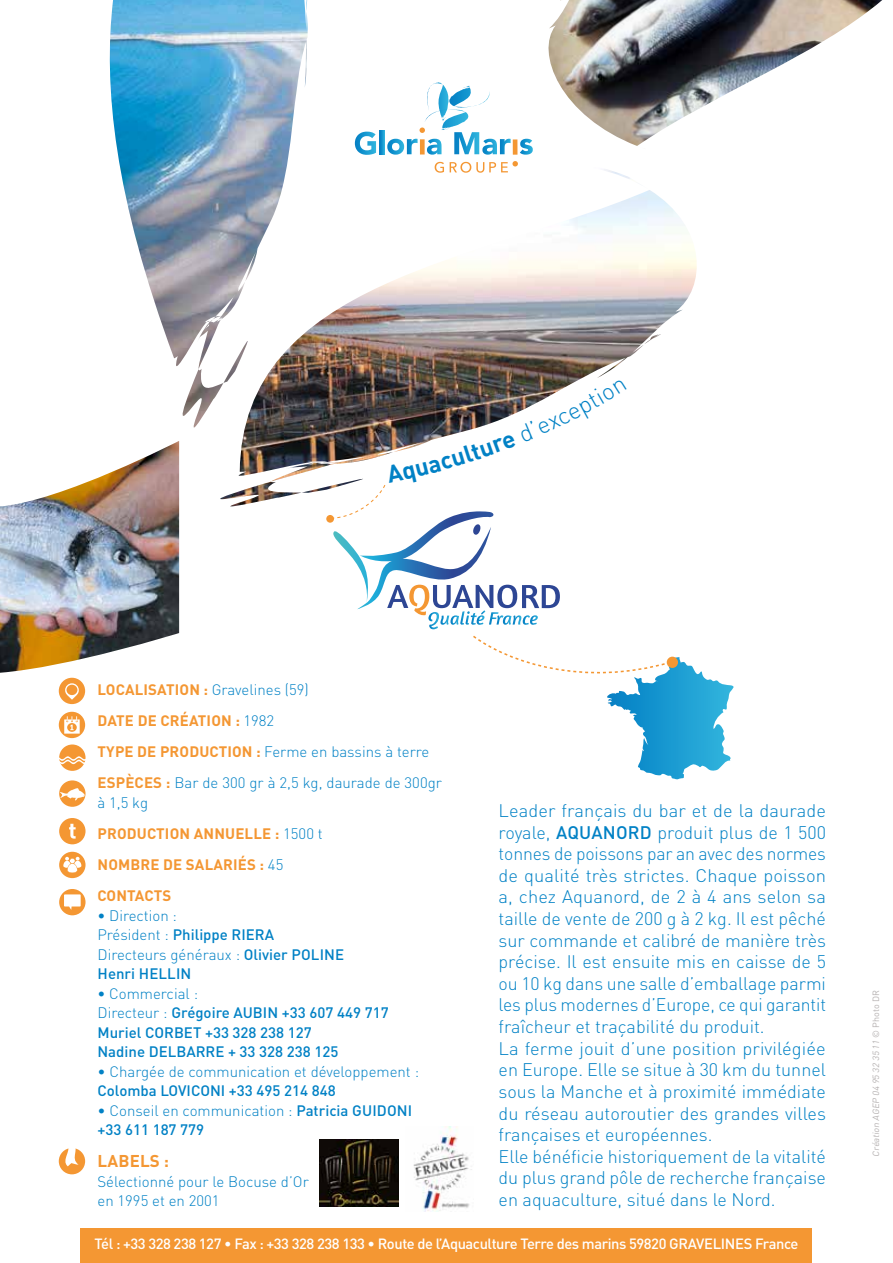
<style>
.page{position:relative;width:893px;height:1263px;background:#fff}
.page>*{position:absolute;margin:0;border:0;box-sizing:border-box;transform-origin:0 0}
.t1{font:300 18px/21.6px "DINOT";color:#0181c5}
.t2{font:700 16.95px "DINOT";letter-spacing:.01em;color:#f49733}
.t3{font:300 15px/19.5px "DINOT";color:#0181c5}
.t4{font:500 15px/19.5px "DINOT";color:#0181c5}
.t5{font:700 15px/31.2px "DINOT";letter-spacing:.01em;color:#f49733}
.t6{font:500 14.7px "DINOT";letter-spacing:-.03em;color:#fff}
.t7{font:italic 9px "DINOT";color:#b5b1b1}
.s1{font-weight:700;color:#f49733}
.s2{font-weight:300;color:#0181c5}
.s3{font-weight:400}
.s4{font-weight:500}
.s5{font-weight:300}
.s6{font-style:normal}
</style>
<div class="page">
<img style="left:109px;top:0;width:199px;height:372px">
<div style="left:59px;top:1148px;width:26px;height:26px;background:#f49733;border-radius:50%"></div>
<svg style="left:60px;top:1148px;width:21px;height:18px"></svg>
<div style="left:59px;top:852px;width:27px;height:26px;background:#f49733;border-radius:50%"></div>
<svg style="left:63px;top:857px;width:18px;height:16px"></svg>
<div style="left:59px;top:889px;width:27px;height:26px;background:#f49733;border-radius:50%"></div>
<svg style="left:64px;top:894px;width:17px;height:16px"></svg>
<div style="left:59px;top:678px;width:26px;height:26px;background:#f49733;border-radius:50%"></div>
<svg style="left:65px;top:683px;width:14px;height:17px"></svg>
<div style="left:66px;top:685px;width:11px;height:10px;background:#f49733;border-radius:50%"></div>
<div style="left:59px;top:712px;width:26px;height:26px;background:#f49733;border-radius:50%"></div>
<svg style="left:64px;top:716px;width:16px;height:18px"></svg>
<svg style="left:59px;top:780px;width:27px;height:27px"></svg>
<svg style="left:60px;top:788px;width:25px;height:13px"></svg>
<div style="left:59px;top:744px;width:27px;height:27px;background:#f49733;border-radius:50%"></div>
<div style="left:59px;top:818px;width:27px;height:26px;background:#f49733;border-radius:50%"></div>
<svg style="left:69px;top:824px;width:7px;height:15px"></svg>
<svg style="left:59px;top:756px;width:27px;height:8px"></svg>
<img style="left:233px;top:168px;width:464px;height:310px">
<img style="left:548px;top:0;width:334px;height:146px">
<div style="left:326px;top:515px;width:8px;height:8px;background:#f49733;border-radius:50%"></div>
<svg style="left:355px;top:132px;width:21px;height:23px"></svg>
<svg style="left:380px;top:131px;width:4px;height:23px"></svg>
<svg style="left:387px;top:82px;width:146px;height:91px"></svg>
<div style="left:81px;top:1229px;width:731px;height:34px;background:#f49733"></div>
<img style="left:320px;top:1139px;width:78px;height:67px">
<img style="left:0;top:441px;width:179px;height:232px">
<img style="left:413px;top:1127px;width:59px;height:84px">
<svg style="left:330px;top:379px;width:404px;height:401px"></svg>
<p class="t3" style="left:98px;top:673px;width:346px;line-height:31.2px"><span class="s1">LOCALISATION :</span> Gravelines (59)<br><span class="s1">DATE DE CRÉATION :</span> 1982<br><span class="s1">TYPE DE PRODUCTION :</span> Ferme en bassins à terre <span class="s1">ESPÈCES :</span> Bar de 300 gr à 2,5 kg, daurade de 300gr</p>
<p class="t5" style="left:97px;top:786px;width:227px"><span class="s2">à 1,5 kg<br></span>PRODUCTION ANNUELLE : <span class="s2">1500 t<br></span>NOMBRE DE SALARIÉS : <span class="s2">45<br></span>CONTACTS</p>
<p class="t3" style="left:97px;top:905px;width:248px"><span class="s3">•</span> Direction :<br>Président : <span class="s4">Philippe RIERA<br></span>Directeurs généraux : <span class="s4">Olivier POLINE<br>Henri HELLIN</span></p>
<p class="t4" style="left:97px;top:983px;width:293px"><span class="s3">•</span> <span class="s5">Commercial :<br>Directeur :</span> Grégoire AUBIN +33 607 449 717<br>Muriel CORBET +33 328 238 127<br>Nadine DELBARRE + 33 328 238 125</p>
<p class="t3" style="left:97px;top:1061px;width:323px">• Chargée de communication et développement :</p>
<p class="t4" style="left:97px;top:1081px;width:240px">Colomba LOVICONI +33 495 214 848</p>
<p class="t4" style="left:97px;top:1100px;width:316px"><span class="s5">• Conseil en communication :</span> Patricia GUIDONI +33 611 187 779</p>
<p class="t2" style="left:98px;top:1150px;width:73px">LABELS :</p>
<p class="t3" style="left:97px;top:1171px;width:213px">Sélectionné pour le Bocuse d’Or en 1995 et en 2001</p>
<p class="t1" style="left:499px;top:799px;width:329px">Leader français du bar et de la daurade royale, <span class="s4">AQUANORD</span> produit plus de 1 500 tonnes de poissons par an avec des normes de qualité très strictes. Chaque poisson a, chez Aquanord, de 2 à 4 ans selon sa taille de vente de 200 g à 2 kg. Il est pêché sur commande et calibré de manière très précise. Il est ensuite mis en caisse de 5 ou 10 kg dans une salle d’emballage parmi les plus modernes d’Europe, ce qui garantit fraîcheur et traçabilité du produit.<br>La ferme jouit d’une position privilégiée en Europe. Elle se situe à 30 km du tunnel sous la Manche et à proximité immédiate du réseau autoroutier des grandes villes françaises et européennes.<br>Elle bénéficie historiquement de la vitalité du plus grand pôle de recherche française en aquaculture, situé dans le Nord.</p>
<p class="t6" style="left:94px;top:1234px;width:705px">Tél : +33 328 238 127 • Fax : +33 328 238 133 • Route de l’Aquaculture Terre des marins 59820 GRAVELINES France</p>
<p class="t7" style="left:870px;top:1157px;width:168px;rotate:-90deg">Création AGEP 04 95 32 35 11 <span class="s6">© P h o t o D R</span></p>
</div>
